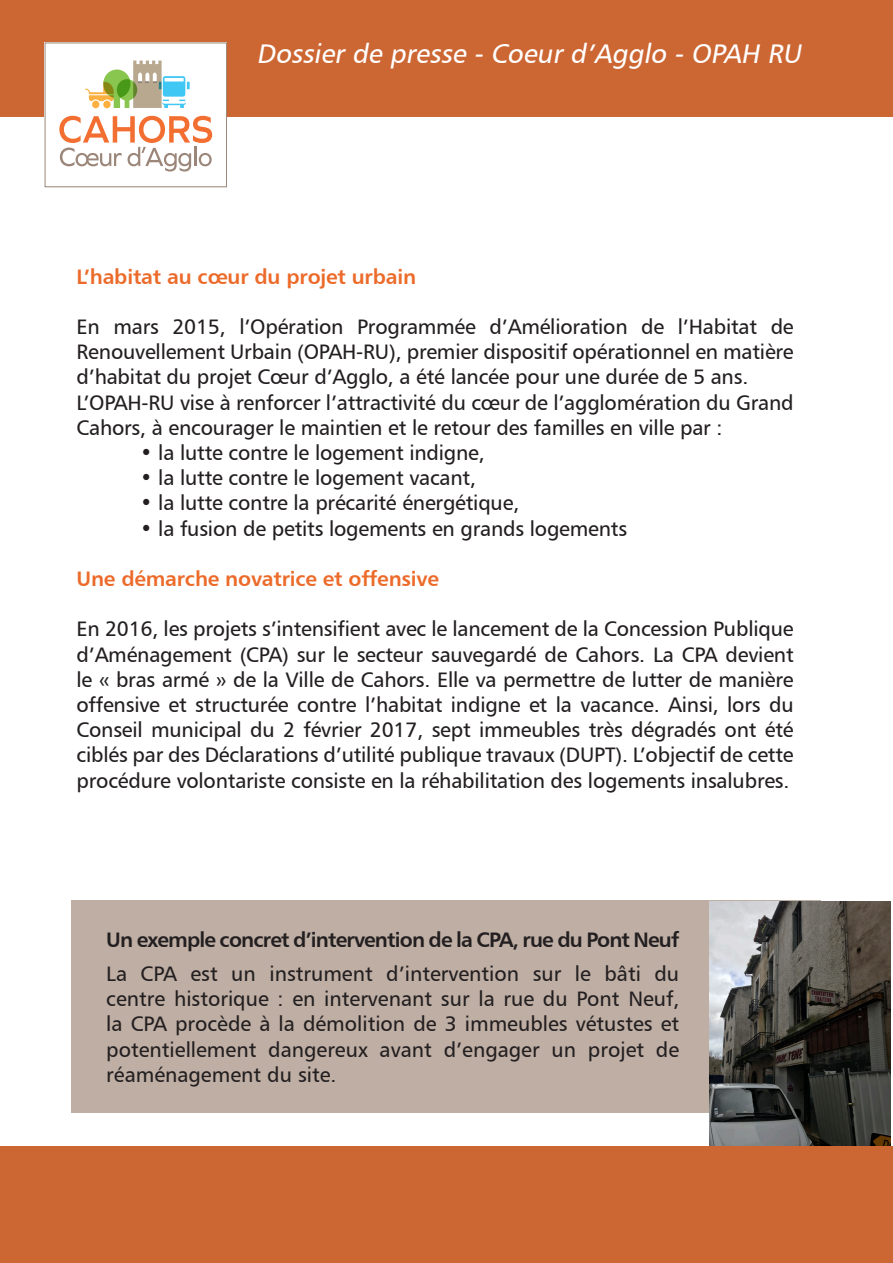
<style>
.page{position:relative;width:893px;height:1263px;background:#fff}
.page>*{position:absolute;margin:0;border:0;box-sizing:border-box;transform-origin:0 0}
.t1{font:italic 27px "Humanist 777 BT Roman B";color:#fff}
.t2{font:21px/25.2px "Humanist 777 BT Roman B";letter-spacing:-.01em;color:#231f20;text-align:justify}
.t3{font:21px "Humanist 777 BT Bold B";letter-spacing:-.01em;color:#ec6b2a}
.t4{font:21px "Humanist 777 BT Bold B";letter-spacing:-.04em;color:#231f20}
</style>
<div class="page">
<div style="left:72px;top:900px;width:749px;height:213px;background:#beaea4"></div>
<div style="left:0;top:0;width:893px;height:117px;background:#c63"></div>
<div style="left:45px;top:43px;width:182px;height:144px;background:#fff"></div>
<svg style="left:59px;top:116px;width:153px;height:56px"></svg>
<svg style="left:85px;top:61px;width:105px;height:47px"></svg>
<div style="left:45px;top:43px;width:182px;height:144px;border:1px solid #9b8679"></div>
<img style="left:709px;top:901px;width:181px;height:245px">
<div style="left:0;top:1146px;width:893px;height:117px;background:#c63"></div>
<p class="t1" style="left:257px;top:37px;width:552px">Dossier de presse - Coeur d’Agglo - OPAH RU</p>
<p class="t3" style="left:77px;top:263px;width:341px">L’habitat au cœur du projet urbain</p>
<p class="t2" style="left:77px;top:314px;width:719px">En mars 2015, l’Opération Programmée d’Amélioration de l’Habitat de Renouvellement Urbain (OPAH-RU), premier dispositif opérationnel en matière d’habitat du projet Cœur d’Agglo, a été lancée pour une durée de 5 ans.</p>
<p class="t2" style="left:77px;top:389px;width:719px">L’OPAH-RU vise à renforcer l’attractivité du cœur de l’agglomération du Grand<br>Cahors, à encourager le maintien et le retour des familles en ville par :</p>
<p class="t2" style="left:140px;top:440px;width:346px">• la lutte contre le logement indigne,</p>
<p class="t2" style="left:140px;top:465px;width:337px">• la lutte contre le logement vacant,</p>
<p class="t2" style="left:140px;top:490px;width:381px">• la lutte contre la précarité énergétique,</p>
<p class="t2" style="left:140px;top:515px;width:488px">• la fusion de petits logements en grands logements</p>
<p class="t3" style="left:77px;top:565px;width:364px">Une démarche novatrice et offensive</p>
<p class="t2" style="left:77px;top:616px;width:719px">En 2016, les projets s’intensifient avec le lancement de la Concession Publique d’Aménagement (CPA) sur le secteur sauvegardé de Cahors. La CPA devient le « bras armé » de la Ville de Cahors. Elle va permettre de lutter de manière offensive et structurée contre l’habitat indigne et la vacance. Ainsi, lors du Conseil municipal du 2 février 2017, sept immeubles très dégradés ont été ciblés par des Déclarations d’utilité publique travaux (DUPT). L’objectif de cette procédure volontariste consiste en la réhabilitation des logements insalubres.</p>
<p class="t4" style="left:106px;top:927px;width:574px">Un exemple concret d’intervention de la CPA, rue du Pont Neuf</p>
<p class="t2" style="left:106px;top:961px;width:574px">La CPA est un instrument d’intervention sur le bâti du centre historique : en intervenant sur la rue du Pont Neuf, la CPA procède à la démolition de 3 immeubles vétustes et potentiellement dangereux avant d’engager un projet de réaménagement du site.</p>
</div>
